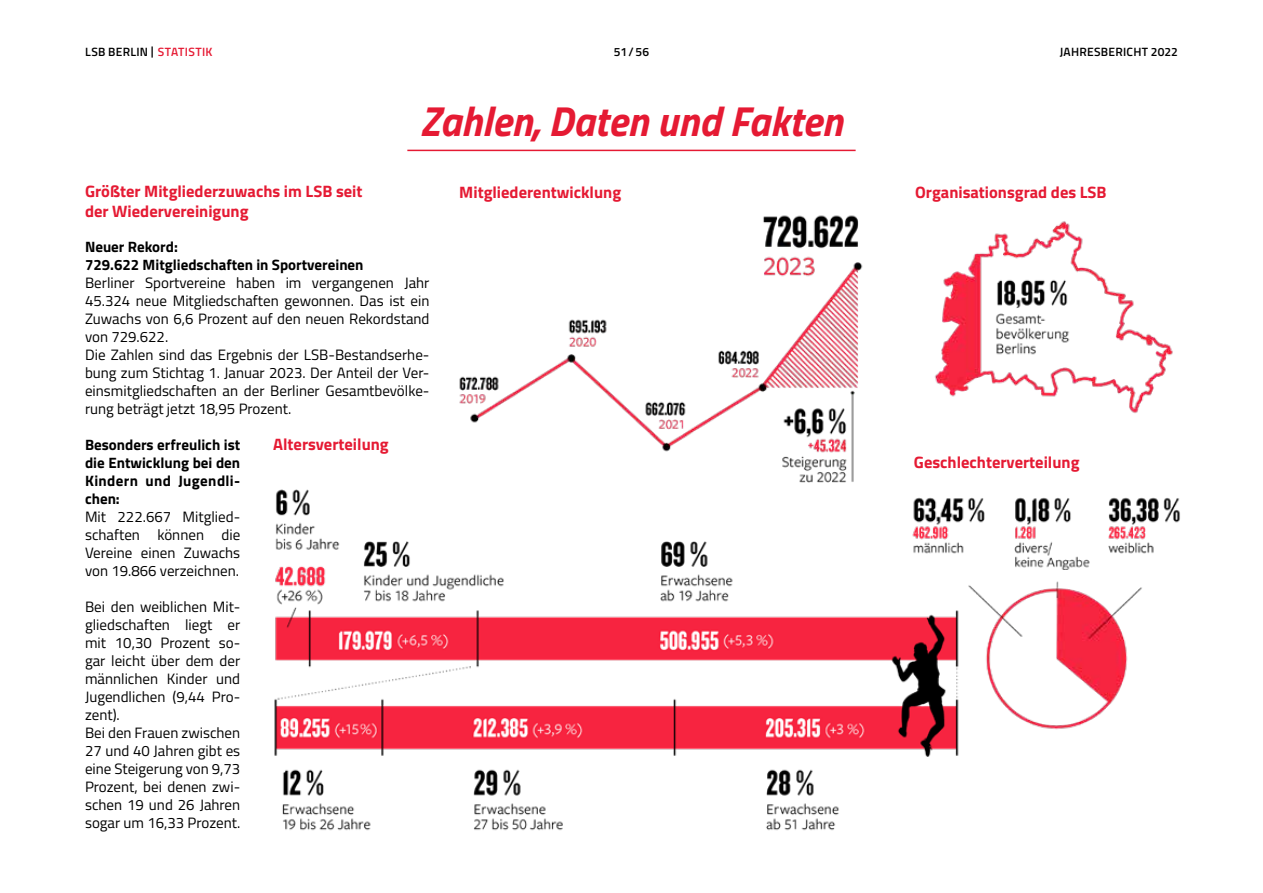
<style>
.page{position:relative;width:1263px;height:893px;background:#fff}
.page>*{position:absolute;margin:0;border:0;box-sizing:border-box;transform-origin:0 0}
.t1{font:italic 700 42px "Titillium Web";color:#e51a33}
.t2{font:700 16.5px/19.8px "Titillium Web";color:#e51a33}
.t3{font:15px/18px "Titillium Web";color:#000}
.t4{font:700 15px/18px "Titillium Web";color:#000}
.t5{font:600 12px "Titillium Web";letter-spacing:.02em;color:#000}
.s1{color:#e51a33}
</style>
<div class="page">
<hr style="left:407px;top:150px;width:449px;height:1px;background:#e51a33">
<img style="left:934px;top:221px;width:239px;height:192px">
<img style="left:459px;top:215px;width:404px;height:257px">
<img style="left:980px;top:581px;width:162px;height:149px">
<img style="left:980px;top:497px;width:200px;height:73px">
<img style="left:274px;top:472px;width:706px;height:359px">
<p class="t5" style="left:85px;top:43px;width:129px">LSB BERLIN | <span class="s1">STATISTIK</span></p>
<p class="t5" style="left:614px;top:43px;width:37px">51/56</p>
<p class="t5" style="left:1060px;top:43px;width:120px">JAHRESBERICHT 2022</p>
<h1 class="t1" style="left:420px;top:88px;width:424px">Zahlen, Daten und Fakten</h1>
<p class="t2" style="left:85px;top:181px;width:279px">Größter Mitgliederzuwachs im LSB seit der Wiedervereinigung</p>
<p class="t4" style="left:85px;top:237px;width:280px">Neuer Rekord:<br>729.622 Mitgliedschaften in Sportvereinen</p>
<p class="t3" style="left:85px;top:273px;width:346px">Berliner Sportvereine haben im vergangenen Jahr 45.324 neue Mitgliedschaften gewonnen. Das ist ein Zuwachs von 6,6 Prozent auf den neuen Rekordstand von 729.622.<br>Die Zahlen sind das Ergebnis der LSB-Bestandserhe&shy;bung zum Stichtag 1. Januar 2023. Der Anteil der Ver&shy;einsmitgliedschaften an der Berliner Gesamtbevölke&shy;rung beträgt jetzt 18,95 Prozent.</p>
<p class="t4" style="left:85px;top:435px;width:157px;text-align:justify">Besonders erfreulich ist die Entwicklung bei den Kindern und Jugendli&shy;chen:</p>
<p class="t3" style="left:85px;top:507px;width:157px;text-align:justify">Mit 222.667 Mitglied&shy;schaften können die Vereine einen Zuwachs von 19.866 verzeichnen.</p>
<p class="t3" style="left:85px;top:597px;width:157px">Bei den weiblichen Mit&shy;gliedschaften liegt er mit 10,30 Prozent so&shy;gar leicht über dem der männlichen Kinder und<br>Jugendlichen (9,44 Pro&shy;zent).<br>Bei den Frauen zwischen<br>27 und 40 Jahren gibt es eine Steigerung von 9,73<br>Prozent, bei denen zwi&shy;schen 19 und 26 Jahren sogar um 16,33 Prozent.</p>
<p class="t2" style="left:273px;top:433px;width:117px">Altersverteilung</p>
<p class="t2" style="left:459px;top:181px;width:163px">Mitgliederentwicklung</p>
<p class="t2" style="left:915px;top:181px;width:193px">Organisationsgrad des LSB</p>
<p class="t2" style="left:914px;top:451px;width:167px">Geschlechterverteilung</p>
</div>
